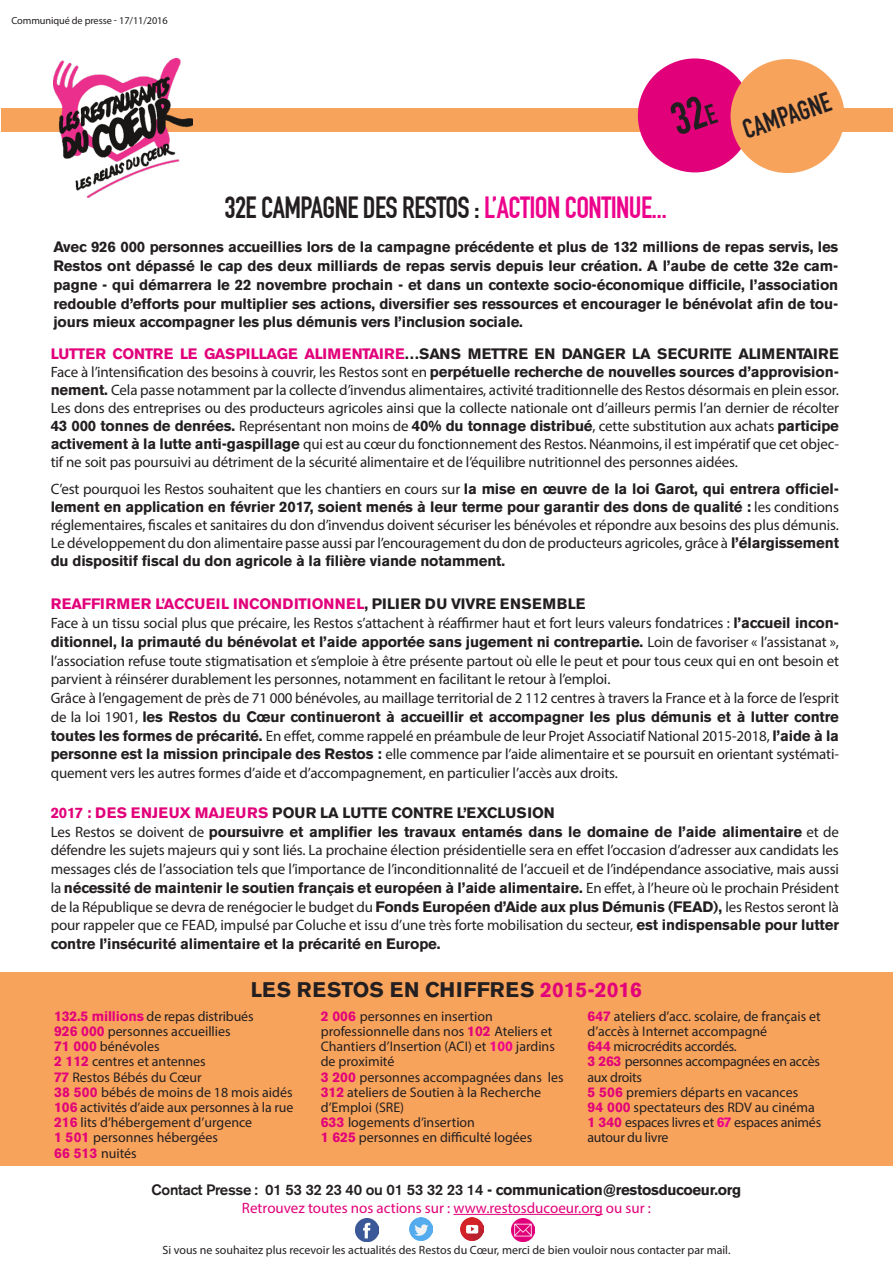
<style>
.page{position:relative;width:893px;height:1263px;background:#fff}
.page>*{position:absolute;margin:0;border:0;box-sizing:border-box;transform-origin:0 0}
.TITRE_CP{font:30px "DIN Engschrift";letter-spacing:-.02em;color:#231f20}
.t1{font:27px "DIN Engschrift";color:#231f20}
.Sous_titre{font:700 21px "Akzidenz Grotesk BE";color:#231f20}
.Sous_titre-2{font:15px/18.8px "Myriad Pro";letter-spacing:-.01em;color:#231f20;text-align:justify}
.t2{font:700 15px/18.8px "Akzidenz Grotesk BE";letter-spacing:-.01em;color:#231f20;text-align:justify}
.t3{font:500 15px "Akzidenz Grotesk BE";letter-spacing:-.02em;color:#231f20}
.t4{font:15px "Myriad Pro";color:#e2007a}
.t5{font:700 15px "Akzidenz Grotesk BE";letter-spacing:.03em;color:#e2007a}
.t6{font:13.95px/15.1px "Myriad Pro";color:#231f20}
.t7{font:13.95px/15.1px "Myriad Pro";letter-spacing:-.02em;color:#231f20}
.t8{font:12px "Myriad Pro";color:#231f20}
.t9{font:10.35px "Myriad Pro";letter-spacing:-.01em;color:#231f20}
.s1{color:#ed028c}
.s2{font-family:"Akzidenz Grotesk BE";font-weight:700;color:#e2007a}
.s3{font-family:"Akzidenz Grotesk BE";font-weight:700}
.s4{color:#231f20}
.s5{color:#e2007a}
.s6{font-family:"Akzidenz Grotesk BE";font-weight:700;color:#ed028c}
.s7{font-weight:700}
</style>
<div class="page">
<hr style="left:453px;top:1214px;width:150px;height:1px;background:#e2007a">
<div style="left:0;top:972px;width:893px;height:194px;background:#f8a35c"></div>
<div style="left:1px;top:108px;width:892px;height:23px;background:#f8a35c"></div>
<img style="left:54px;top:58px;width:138px;height:140px">
<img style="left:410px;top:1218px;width:22px;height:22px">
<img style="left:461px;top:1218px;width:22px;height:22px">
<img style="left:512px;top:1218px;width:22px;height:23px">
<div style="left:638px;top:58px;width:114px;height:114px;background:#e2007a;border-radius:50%"></div>
<div style="left:730px;top:59px;width:114px;height:114px;background:#f8a35c;border-radius:50%"></div>
<img style="left:356px;top:1218px;width:22px;height:23px">
<p class="t9" style="left:11px;top:14px;width:158px">Communiqué de presse - 17/11/2016</p>
<p class="TITRE_CP" style="left:225px;top:190px;width:444px">32E CAMPAGNE DES RESTOS : <span class="s1">L’ACTION CONTINUE...</span></p>
<p class="t1" style="left:738px;top:115px;width:93px;rotate:-19deg">CAMPAGNE</p>
<p class="t2" style="left:53px;top:238px;width:786px">Avec 926 000 personnes accueillies lors de la campagne précédente et plus de 132 millions de repas servis, les Restos ont dépassé le cap des deux milliards de repas servis depuis leur création. A l’aube de cette 32e cam&shy;pagne - qui démarrera le 22 novembre prochain - et dans un contexte socio-économique difficile, l’association redouble d’efforts pour multiplier ses actions, diversifier ses ressources et encourager le bénévolat afin de tou&shy;jours mieux accompagner les plus démunis vers l’inclusion sociale.</p>
<p class="Sous_titre-2" style="left:51px;top:345px;width:790px;line-height:18px"><span class="s2">LUTTER CONTRE LE GASPILLAGE ALIMENTAIRE</span><span class="s3">…SANS METTRE EN DANGER LA SECURITE ALIMENTAIRE </span>Face à l’intensification des besoins à couvrir, les Restos sont en <span class="s3">perpétuelle recherche de nouvelles sources d’approvision&shy;nement.</span> Cela passe notamment par la collecte d’invendus alimentaires, activité traditionnelle des Restos désormais en plein essor.<br>Les dons des entreprises ou des producteurs agricoles ainsi que la collecte nationale ont d’ailleurs permis l’an dernier de récolter <span class="s3">43 000 tonnes de denrées.</span> Représentant non moins de <span class="s3">40% du tonnage distribué</span>, cette substitution aux achats <span class="s3">participe activement à la lutte anti-gaspillage</span> qui est au cœur du fonctionnement des Restos. Néanmoins, il est impératif que cet objec&shy;tif ne soit pas poursuivi au détriment de la sécurité alimentaire et de l’équilibre nutritionnel des personnes aidées.</p>
<p class="Sous_titre-2" style="left:51px;top:480px;width:790px;line-height:18px">C’est pourquoi les Restos souhaitent que les chantiers en cours sur <span class="s3">la mise en œuvre de la loi Garot, qui entrera officiel&shy;lement en application en février 2017, soient menés à leur terme pour garantir des dons de qualité :</span> les conditions réglementaires, fiscales et sanitaires du don d’invendus doivent sécuriser les bénévoles et répondre aux besoins des plus démunis.<br>Le développement du don alimentaire passe aussi par l’encouragement du don de producteurs agricoles, grâce à <span class="s3">l’élargissement du dispositif fiscal du don agricole à la filière viande notamment.</span></p>
<p class="t5" style="left:51px;top:595px;width:536px">REAFFIRMER L’ACCUEIL INCONDITIONNEL<span class="s4">, PILIER DU VIVRE ENSEMBLE</span></p>
<p class="Sous_titre-2" style="left:51px;top:613px;width:790px">Face à un tissu social plus que précaire, les Restos s’attachent à réaffirmer haut et fort leurs valeurs fondatrices : <span class="s3">l’accueil incon&shy;ditionnel, la primauté du bénévolat et l’aide apportée sans jugement ni contrepartie.</span> Loin de favoriser « l’assistanat », l’association refuse toute stigmatisation et s’emploie à être présente partout où elle le peut et pour tous ceux qui en ont besoin et parvient à réinsérer durablement les personnes, notamment en facilitant le retour à l’emploi.</p>
<p class="Sous_titre-2" style="left:51px;top:688px;width:790px">Grâce à l’engagement de près de 71 000 bénévoles, au maillage territorial de 2 112 centres à travers la France et à la force de l’esprit de la loi 1901, <span class="s3">les Restos du Cœur continueront à accueillir et accompagner les plus démunis et à lutter contre toutes les formes de précarité.</span> En effet, comme rappelé en préambule de leur Projet Associatif National 2015-2018, <span class="s3">l’aide à la personne est la mission principale des Restos :</span> elle commence par l’aide alimentaire et se poursuit en orientant systémati&shy;quement vers les autres formes d’aide et d’accompagnement, en particulier l’accès aux droits.</p>
<p class="t2" style="left:51px;top:803px;width:506px"><span class="s5">2017 : DES ENJEUX MAJEURS</span> POUR LA LUTTE CONTRE L’EXCLUSION</p>
<p class="Sous_titre-2" style="left:51px;top:822px;width:790px">Les Restos se doivent de <span class="s3">poursuivre et amplifier les travaux entamés dans le domaine de l’aide alimentaire</span> et de défendre les sujets majeurs qui y sont liés. La prochaine élection présidentielle sera en effet l’occasion d’adresser aux candidats les messages clés de l’association tels que l’importance de l’inconditionnalité de l’accueil et de l’indépendance associative, mais aussi la <span class="s3">nécessité de maintenir le soutien français et européen à l’aide alimentaire.</span> En effet, à l’heure où le prochain Président de la République se devra de renégocier le budget du <span class="s3">Fonds Européen d’Aide aux plus Démunis (FEAD),</span> les Restos seront là pour rappeler que ce FEAD, impulsé par Coluche et issu d’une très forte mobilisation du secteur, <span class="s3">est indispensable pour lutter contre l’insécurité alimentaire et la précarité en Europe.</span></p>
<p class="Sous_titre" style="left:251px;top:977px;width:393px">LES RESTOS EN CHIFFRES <span class="s5">2015-2016</span></p>
<p class="t6" style="left:54px;top:1008px;width:201px"><span class="s2">132.5 millions</span> de repas distribués</p>
<p class="t6" style="left:54px;top:1023px;width:178px"><span class="s2">926 000</span> personnes accueillies</p>
<p class="t6" style="left:54px;top:1039px;width:107px"><span class="s2">71 000</span> bénévoles</p>
<p class="t6" style="left:54px;top:1054px;width:153px"><span class="s2">2 112</span> centres et antennes</p>
<p class="t6" style="left:54px;top:1069px;width:149px"><span class="s2">77</span> Restos Bébés du Cœur</p>
<p class="t6" style="left:54px;top:1084px;width:240px"><span class="s2">38 500</span> bébés de moins de 18 mois aidés</p>
<p class="t6" style="left:54px;top:1099px;width:241px"><span class="s2">106</span> activités d’aide aux personnes à la rue</p>
<p class="t6" style="left:54px;top:1115px;width:200px"><span class="s2">216</span> lits d’hébergement d’urgence<br><span class="s2">1 501</span> personnes hébergées</p>
<p class="t6" style="left:54px;top:1145px;width:84px"><span class="s2">66 513</span> nuités</p>
<p class="t6" style="left:587px;top:1008px;width:235px"><span class="s2">647</span> ateliers d’acc. scolaire, de français et d’accès à Internet accompagné</p>
<p class="t7" style="left:587px;top:1039px;width:151px"><span class="s2">644</span> microcrédits accordés.</p>
<p class="t7" style="left:587px;top:1054px;width:234px"><span class="s2">3 263</span> personnes accompagnées en accès aux droits</p>
<p class="t6" style="left:587px;top:1084px;width:212px"><span class="s2">5 506</span> premiers départs en vacances</p>
<p class="t6" style="left:587px;top:1099px;width:229px"><span class="s2">94 000</span> spectateurs des RDV au cinéma</p>
<p class="t7" style="left:587px;top:1115px;width:235px"><span class="s2">1 340</span> espaces livres et <span class="s6">67</span> espaces animés autour du livre</p>
<p class="t6" style="left:321px;top:1008px;width:236px"><span class="s2">2 006</span> personnes en insertion professionnelle dans nos <span class="s2">102</span> Ateliers et<br>Chantiers d’Insertion (ACI) et <span class="s6">100</span> jardins de proximité</p>
<p class="t6" style="left:321px;top:1069px;width:244px"><span class="s2">3 200</span> personnes accompagnées dans les<br><span class="s2">312</span> ateliers de Soutien à la Recherche d’Emploi (SRE)</p>
<p class="t6" style="left:321px;top:1115px;width:156px"><span class="s2">633</span> logements d’insertion</p>
<p class="t6" style="left:321px;top:1130px;width:213px"><span class="s2">1 625</span> personnes en difficulté logées</p>
<p class="t3" style="left:152px;top:1180px;width:591px">Contact Presse : 01 53 32 23 40 ou 01 53 32 23 14 <span class="s7">- communication@restosducoeur.org</span></p>
<p class="t4" style="left:242px;top:1198px;width:410px">Retrouvez toutes nos actions sur : www.restosducoeur.org ou sur :</p>
<p class="t8" style="left:162px;top:1242px;width:569px">Si vous ne souhaitez plus recevoir les actualités des Restos du Cœur, merci de bien vouloir nous contacter par mail.</p>
</div>
